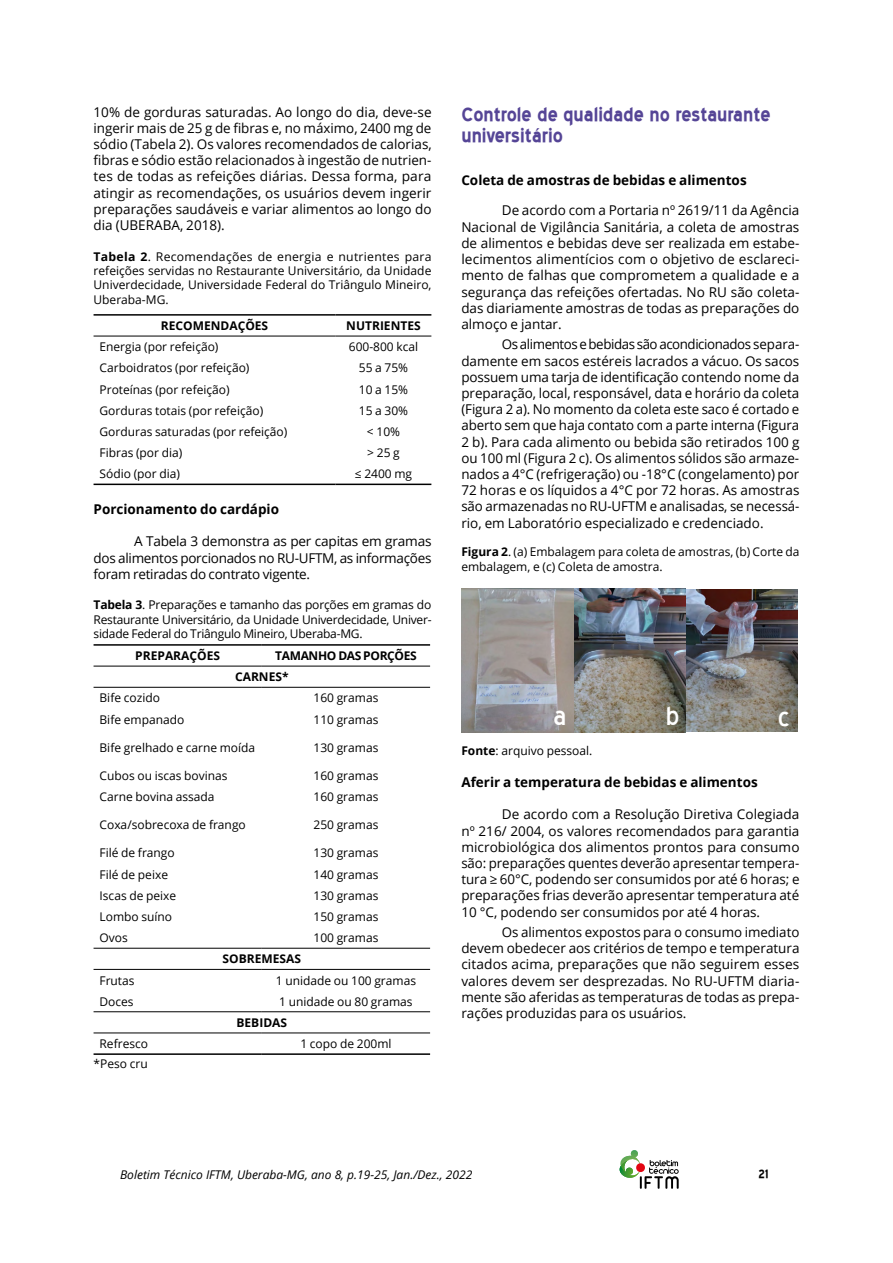
<style>
.page{position:relative;width:893px;height:1263px;background:#fff}
.page>*{position:absolute;margin:0;border:0;box-sizing:border-box;transform-origin:0 0}
.t1{font:33px "Blue Highway";color:#fff}
.t2{font:700 24px/21px "Blue Highway";color:#554596}
.t3{font:700 15px "Blue Highway";color:#000}
.t4{font:13.5px/16.2px "Open Sans";color:#000;text-align:justify}
.t5{font:700 13.5px "Open Sans";color:#000}
.t6{font:12px/14.4px "Open Sans";color:#000;text-align:justify}
.t7{font:italic 12px "Open Sans";color:#000}
.t8{font:700 12px "Open Sans";color:#000}
.t9{font:700 12px/21.1px "Open Sans";letter-spacing:-.03em;color:#000}
.s1{font-weight:700}
</style>
<div class="page">
<svg style="left:619px;top:1150px;width:60px;height:39px"></svg>
<hr style="left:94px;top:314px;width:242px;height:2px;background:#000">
<hr style="left:336px;top:314px;width:95px;height:2px;background:#000">
<hr style="left:94px;top:336px;width:242px;height:1px;background:#000">
<hr style="left:336px;top:336px;width:95px;height:1px;background:#000">
<hr style="left:94px;top:484px;width:242px;height:1px;background:#000">
<hr style="left:336px;top:484px;width:95px;height:1px;background:#000">
<hr style="left:94px;top:644px;width:168px;height:2px;background:#000">
<hr style="left:262px;top:644px;width:168px;height:2px;background:#000">
<hr style="left:94px;top:1053px;width:168px;height:2px;background:#000">
<hr style="left:262px;top:1053px;width:168px;height:2px;background:#000">
<hr style="left:94px;top:666px;width:168px;height:1px;background:#000">
<hr style="left:262px;top:666px;width:168px;height:1px;background:#000">
<hr style="left:94px;top:687px;width:168px;height:1px;background:#000">
<hr style="left:262px;top:687px;width:168px;height:1px;background:#000">
<hr style="left:94px;top:948px;width:168px;height:1px;background:#000">
<hr style="left:262px;top:948px;width:168px;height:1px;background:#000">
<hr style="left:94px;top:969px;width:168px;height:1px;background:#000">
<hr style="left:262px;top:969px;width:168px;height:1px;background:#000">
<hr style="left:94px;top:1011px;width:168px;height:1px;background:#000">
<hr style="left:262px;top:1011px;width:168px;height:1px;background:#000">
<hr style="left:94px;top:1032px;width:168px;height:1px;background:#000">
<hr style="left:262px;top:1032px;width:168px;height:1px;background:#000">
<img style="left:461px;top:588px;width:337px;height:145px">
<p class="t4" style="left:94px;top:103px;width:340px">10% de gorduras saturadas. Ao longo do dia, deve-se ingerir mais de 25 g de fibras e, no máximo, 2400 mg de sódio (Tabela 2). Os valores recomendados de calorias, fibras e sódio estão relacionados à ingestão de nutrien&shy;tes de todas as refeições diárias. Dessa forma, para atingir as recomendações, os usuários devem ingerir preparações saudáveis e variar alimentos ao longo do dia (UBERABA, 2018).</p>
<p class="t6" style="left:94px;top:249px;width:340px"><span class="s1">Tabela 2</span>. Recomendações de energia e nutrientes para refeições servidas no Restaurante Universitário, da Unidade Univerdecidade, Universidade Federal do Triângulo Mineiro, Uberaba-MG.</p>
<p class="t8" style="left:161px;top:317px;width:109px">RECOMENDAÇÕES</p>
<p class="t8" style="left:346px;top:317px;width:76px">NUTRIENTES</p>
<p class="t6" style="left:100px;top:339px;width:120px">Energia (por refeição)</p>
<p class="t6" style="left:349px;top:339px;width:71px">600-800 kcal</p>
<p class="t6" style="left:100px;top:361px;width:151px">Carboidratos (por refeição)</p>
<p class="t6" style="left:359px;top:361px;width:51px">55 a 75%</p>
<p class="t6" style="left:100px;top:382px;width:132px">Proteínas (por refeição)</p>
<p class="t6" style="left:359px;top:382px;width:51px">10 a 15%</p>
<p class="t6" style="left:100px;top:403px;width:165px">Gorduras totais (por refeição)</p>
<p class="t6" style="left:359px;top:403px;width:51px">15 a 30%</p>
<p class="t6" style="left:100px;top:424px;width:189px">Gorduras saturadas (por refeição)</p>
<p class="t6" style="left:367px;top:424px;width:35px">&lt; 10%</p>
<p class="t6" style="left:100px;top:445px;width:84px">Fibras (por dia)</p>
<p class="t6" style="left:367px;top:445px;width:34px">&gt; 25 g</p>
<p class="t6" style="left:100px;top:466px;width:82px">Sódio (por dia)</p>
<p class="t6" style="left:355px;top:466px;width:59px">≤ 2400 mg</p>
<p class="t5" style="left:94px;top:499px;width:187px">Porcionamento do cardápio</p>
<p class="t4" style="left:94px;top:533px;width:340px;text-indent:40px">A Tabela 3 demonstra as per capitas em gramas dos alimentos porcionados no RU-UFTM, as informações foram retiradas do contrato vigente.</p>
<p class="t6" style="left:94px;top:597px;width:340px"><span class="s1">Tabela 3</span>. Preparações e tamanho das porções em gramas do Restaurante Universitário, da Unidade Univerdecidade, Univer&shy;sidade Federal do Triângulo Mineiro, Uberaba-MG.</p>
<p class="t8" style="left:135px;top:647px;width:86px">PREPARAÇÕES</p>
<p class="t9" style="left:235px;top:645px;width:183px;text-indent:40px">TAMANHO DAS PORÇÕES<br>CARNES*</p>
<p class="t6" style="left:100px;top:691px;width:62px">Bife cozido</p>
<p class="t6" style="left:313px;top:691px;width:66px">160 gramas</p>
<p class="t6" style="left:100px;top:712px;width:86px">Bife empanado</p>
<p class="t6" style="left:313px;top:712px;width:66px">110 gramas</p>
<p class="t6" style="left:100px;top:740px;width:157px">Bife grelhado e carne moída</p>
<p class="t6" style="left:313px;top:740px;width:66px">130 gramas</p>
<p class="t6" style="left:100px;top:768px;width:130px">Cubos ou iscas bovinas</p>
<p class="t6" style="left:313px;top:768px;width:66px">160 gramas</p>
<p class="t6" style="left:100px;top:789px;width:117px">Carne bovina assada</p>
<p class="t6" style="left:313px;top:789px;width:66px">160 gramas</p>
<p class="t6" style="left:100px;top:817px;width:148px">Coxa/sobrecoxa de frango</p>
<p class="t6" style="left:313px;top:817px;width:66px">250 gramas</p>
<p class="t6" style="left:100px;top:846px;width:77px">Filé de frango</p>
<p class="t6" style="left:313px;top:846px;width:66px">130 gramas</p>
<p class="t6" style="left:100px;top:867px;width:70px">Filé de peixe</p>
<p class="t6" style="left:313px;top:867px;width:66px">140 gramas</p>
<p class="t6" style="left:100px;top:888px;width:78px">Iscas de peixe</p>
<p class="t6" style="left:313px;top:888px;width:66px">130 gramas</p>
<p class="t6" style="left:100px;top:909px;width:74px">Lombo suíno</p>
<p class="t6" style="left:313px;top:909px;width:66px">150 gramas</p>
<p class="t6" style="left:100px;top:930px;width:30px">Ovos</p>
<p class="t6" style="left:313px;top:930px;width:66px">100 gramas</p>
<p class="t8" style="left:223px;top:950px;width:80px">SOBREMESAS</p>
<p class="t6" style="left:100px;top:973px;width:37px">Frutas</p>
<p class="t6" style="left:276px;top:973px;width:142px">1 unidade ou 100 gramas</p>
<p class="t6" style="left:100px;top:994px;width:36px">Doces</p>
<p class="t6" style="left:279px;top:994px;width:135px">1 unidade ou 80 gramas</p>
<p class="t8" style="left:237px;top:1014px;width:52px">BEBIDAS</p>
<p class="t6" style="left:100px;top:1036px;width:50px">Refresco</p>
<p class="t6" style="left:300px;top:1036px;width:93px">1 copo de 200ml</p>
<p class="t6" style="left:94px;top:1056px;width:56px">*Peso cru</p>
<h2 class="t2" style="left:461px;top:104px;width:311px">Controle de qualidade no restaurante universitário</h2>
<p class="t5" style="left:461px;top:170px;width:287px">Coleta de amostras de bebidas e alimentos</p>
<p class="t4" style="left:461px;top:202px;width:340px;text-indent:40px">De acordo com a Portaria nº 2619/11 da Agência Nacional de Vigilância Sanitária, a coleta de amostras de alimentos e bebidas deve ser realizada em estabe&shy;lecimentos alimentícios com o objetivo de esclareci&shy;mento de falhas que comprometem a qualidade e a segurança das refeições ofertadas. No RU são coleta&shy;das diariamente amostras de todas as preparações do almoço e jantar.</p>
<p class="t4" style="left:461px;top:336px;width:340px;text-indent:40px">Os alimentos e bebidas são acondicionados separa&shy;damente em sacos estéreis lacrados a vácuo. Os sacos possuem uma tarja de identificação contendo nome da preparação, local, responsável, data e horário da coleta (Figura 2 a). No momento da coleta este saco é cortado e aberto sem que haja contato com a parte interna (Figura 2 b). Para cada alimento ou bebida são retirados 100 g ou 100 ml (Figura 2 c). Os alimentos sólidos são armaze&shy;nados a 4°C (refrigeração) ou -18°C (congelamento) por 72 horas e os líquidos a 4°C por 72 horas. As amostras são armazenadas no RU-UFTM e analisadas, se necessá&shy;rio, em Laboratório especializado e credenciado.</p>
<p class="t6" style="left:461px;top:544px;width:340px"><span class="s1">Figura 2</span>. (a) Embalagem para coleta de amostras, (b) Corte da embalagem, e (c) Coleta de amostra.</p>
<h1 class="t1" style="left:553px;top:702px;width:14px">a</h1>
<h1 class="t1" style="left:666px;top:702px;width:15px">b</h1>
<h1 class="t1" style="left:778px;top:702px;width:13px">c</h1>
<p class="t6" style="left:461px;top:743px;width:132px"><span class="s1">Fonte</span>: arquivo pessoal.</p>
<p class="t5" style="left:461px;top:772px;width:298px">Aferir a temperatura de bebidas e alimentos</p>
<p class="t4" style="left:461px;top:806px;width:340px;text-indent:40px">De acordo com a Resolução Diretiva Colegiada nº 216/ 2004, os valores recomendados para garantia microbiológica dos alimentos prontos para consumo são: preparações quentes deverão apresentar tempera&shy;tura ≥ 60°C, podendo ser consumidos por até 6 horas; e preparações frias deverão apresentar temperatura até 10 °C, podendo ser consumidos por até 4 horas.</p>
<p class="t4" style="left:461px;top:924px;width:340px;text-indent:40px">Os alimentos expostos para o consumo imediato devem obedecer aos critérios de tempo e temperatura citados acima, preparações que não seguirem esses valores devem ser desprezadas. No RU-UFTM diaria&shy;mente são aferidas as temperaturas de todas as prepa&shy;rações produzidas para os usuários.</p>
<p class="t7" style="left:120px;top:1166px;width:354px">Boletim Técnico IFTM, Uberaba-MG, ano 8, p.19-25, Jan./Dez., 2022</p>
<p class="t3" style="left:759px;top:1167px;width:11px">21</p>
</div>
